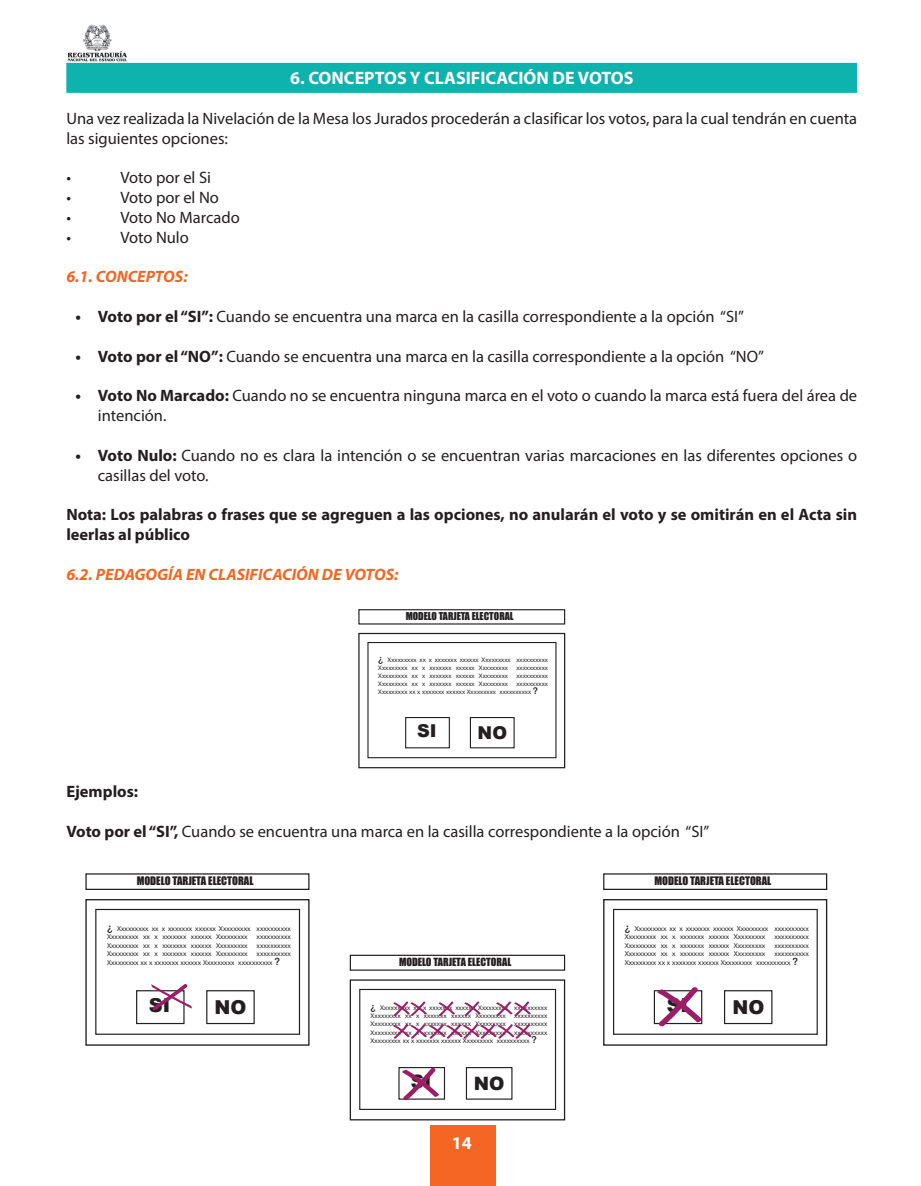
<style>
.page{position:relative;width:921px;height:1186px;background:#fff}
.page>*{position:absolute;margin:0;border:0;box-sizing:border-box;transform-origin:0 0}
.t1{font:900 19.2px "Arial";color:#231f20}
.t2{font:900 18.45px "Arial";color:#231f20}
.t3{font:700 18px "Myriad Pro";color:#fff}
.t4{font:900 17.7px "Arial";color:#231f20}
.t5{font:16.5px/19.8px "Myriad Pro";color:#231f20}
.t6{font:700 16.5px/19.8px "Myriad Pro";color:#231f20}
.t7{font:italic 700 16.5px "Myriad Pro";color:#f36623}
.t8{font:10.8px "Impact";color:#231f20}
.t9{font:10.35px "Impact";color:#231f20}
.t10{font:9.9px "Impact";color:#231f20}
.t11{font:6.6px/8.6px "Helvetica Neue";color:#231f20}
.t12{font:6.45px/8.1px "Helvetica Neue";color:#231f20}
.t13{font:6.15px/7.8px "Helvetica Neue";color:#231f20}
.s1{font-weight:700}
.s2{font-weight:500;font-size:9.15px}
.s3{font-weight:500;font-size:9.9px}
.s4{font-weight:500;font-size:9.6px}
</style>
<div class="page">
<div style="left:430px;top:1125px;width:66px;height:61px;background:#f36623"></div>
<img style="left:66px;top:24px;width:63px;height:39px">
<div style="left:66px;top:63px;width:791px;height:30px;background:#0db3ac"></div>
<div style="left:206px;top:990px;width:49px;height:34px;border:1px solid #231f20"></div>
<div style="left:136px;top:990px;width:48px;height:34px;border:1px solid #231f20"></div>
<div style="left:95px;top:909px;width:205px;height:125px;border:1px solid #231f20"></div>
<div style="left:85px;top:899px;width:224px;height:146px;border:1px solid #231f20"></div>
<div style="left:85px;top:873px;width:224px;height:17px;border:1px solid #231f20"></div>
<svg style="left:150px;top:984px;width:42px;height:27px"></svg>
<div style="left:724px;top:990px;width:48px;height:34px;border:1px solid #231f20"></div>
<div style="left:653px;top:990px;width:49px;height:34px;border:1px solid #231f20"></div>
<div style="left:613px;top:909px;width:204px;height:125px;border:1px solid #231f20"></div>
<div style="left:603px;top:899px;width:224px;height:146px;border:1px solid #231f20"></div>
<div style="left:603px;top:873px;width:224px;height:17px;border:1px solid #231f20"></div>
<svg style="left:656px;top:987px;width:47px;height:40px"></svg>
<div style="left:466px;top:1067px;width:46px;height:32px;border:1px solid #231f20"></div>
<div style="left:398px;top:1067px;width:47px;height:32px;border:1px solid #231f20"></div>
<div style="left:359px;top:989px;width:197px;height:121px;border:1px solid #231f20"></div>
<div style="left:350px;top:979px;width:215px;height:141px;border:1px solid #231f20"></div>
<div style="left:350px;top:954px;width:215px;height:16px;border:1px solid #231f20"></div>
<svg style="left:393px;top:1001px;width:34px;height:15px"></svg>
<svg style="left:401px;top:1067px;width:39px;height:34px"></svg>
<svg style="left:393px;top:1024px;width:139px;height:15px"></svg>
<svg style="left:438px;top:1001px;width:17px;height:15px"></svg>
<svg style="left:464px;top:1001px;width:17px;height:15px"></svg>
<svg style="left:496px;top:1001px;width:35px;height:15px"></svg>
<div style="left:470px;top:717px;width:44px;height:31px;border:1px solid #231f20"></div>
<div style="left:405px;top:717px;width:45px;height:31px;border:1px solid #231f20"></div>
<div style="left:367px;top:642px;width:189px;height:116px;border:1px solid #231f20"></div>
<div style="left:358px;top:633px;width:207px;height:135px;border:1px solid #231f20"></div>
<div style="left:358px;top:609px;width:207px;height:15px;border:1px solid #231f20"></div>
<p class="t3" style="left:290px;top:67px;width:345px">6. CONCEPTOS Y CLASIFICACIÓN DE VOTOS</p>
<p class="t5" style="left:66px;top:108px;width:792px">Una vez realizada la Nivelación de la Mesa los Jurados procederán a clasificar los votos, para la cual tendrán en cuenta las siguientes opciones:</p>
<p class="t5" style="left:66px;top:168px;width:6px">•</p>
<p class="t5" style="left:120px;top:168px;width:92px">Voto por el Si</p>
<p class="t5" style="left:66px;top:187px;width:6px">•</p>
<p class="t5" style="left:120px;top:187px;width:100px">Voto por el No</p>
<p class="t5" style="left:66px;top:207px;width:6px">•</p>
<p class="t5" style="left:120px;top:207px;width:121px">Voto No Marcado</p>
<p class="t5" style="left:66px;top:227px;width:6px">•</p>
<p class="t5" style="left:120px;top:227px;width:70px">Voto Nulo</p>
<p class="t7" style="left:66px;top:266px;width:123px">6.1. CONCEPTOS:</p>
<p class="t5" style="left:75px;top:306px;width:670px"><span class="s1">• Voto por el “SI”:</span> Cuando se encuentra una marca en la casilla correspondiente a la opción “SI”</p>
<p class="t5" style="left:75px;top:346px;width:690px"><span class="s1">• Voto por el “NO”:</span> Cuando se encuentra una marca en la casilla correspondiente a la opción “NO”</p>
<p class="t5" style="left:98px;top:385px;width:760px;text-indent:-23px"><span class="s1">• Voto No Marcado:</span> Cuando no se encuentra ninguna marca en el voto o cuando la marca está fuera del área de intención.</p>
<p class="t5" style="left:98px;top:445px;width:760px;text-indent:-23px"><span class="s1">• Voto Nulo:</span> Cuando no es clara la intención o se encuentran varias marcaciones en las diferentes opciones o casillas del voto.</p>
<p class="t6" style="left:66px;top:504px;width:792px">Nota: Los palabras o frases que se agreguen a las opciones, no anularán el voto y se omitirán en el Acta sin leerlas al público</p>
<p class="t7" style="left:66px;top:563px;width:333px">6.2. PEDAGOGÍA EN CLASIFICACIÓN DE VOTOS:</p>
<p class="t10" style="left:405px;top:609px;width:109px">MODELO TARJETA ELECTORAL</p>
<p class="t13" style="left:378px;top:656px;width:171px"><span class="s2">¿</span> Xxxxxxxxx xx x xxxxxxx xxxxxx Xxxxxxxxx xxxxxxxxxx<br>Xxxxxxxxx xx x xxxxxxx xxxxxx Xxxxxxxxx</p>
<p class="t13" style="left:516px;top:664px;width:33px">xxxxxxxxxx</p>
<p class="t13" style="left:378px;top:672px;width:131px">Xxxxxxxxx xx x xxxxxxx xxxxxx Xxxxxxxxx</p>
<p class="t13" style="left:516px;top:672px;width:33px">xxxxxxxxxx</p>
<p class="t13" style="left:378px;top:679px;width:131px">Xxxxxxxxx xx x xxxxxxx xxxxxx Xxxxxxxxx</p>
<p class="t13" style="left:378px;top:679px;width:171px;text-indent:138px">xxxxxxxxxx<br>Xxxxxxxxx xx x xxxxxxx xxxxxx Xxxxxxxxx xxxxxxxxxx <span class="s2">?</span></p>
<p class="t4" style="left:417px;top:721px;width:21px">SI</p>
<p class="t4" style="left:477px;top:723px;width:31px">NO</p>
<p class="t6" style="left:66px;top:781px;width:73px">Ejemplos:</p>
<p class="t5" style="left:66px;top:821px;width:644px"><span class="s1">Voto por el “SI”,</span> Cuando se encuentra una marca en la casilla correspondiente a la opción “SI”</p>
<p class="t8" style="left:137px;top:873px;width:118px">MODELO TARJETA ELECTORAL</p>
<p class="t11" style="left:107px;top:924px;width:185px"><span class="s3">¿</span> Xxxxxxxxx xx x xxxxxxx xxxxxx Xxxxxxxxx xxxxxxxxxx<br>Xxxxxxxxx xx x xxxxxxx xxxxxx Xxxxxxxxx</p>
<p class="t11" style="left:256px;top:932px;width:36px">xxxxxxxxxx</p>
<p class="t11" style="left:107px;top:941px;width:142px">Xxxxxxxxx xx x xxxxxxx xxxxxx Xxxxxxxxx</p>
<p class="t11" style="left:256px;top:941px;width:36px">xxxxxxxxxx</p>
<p class="t11" style="left:107px;top:949px;width:142px">Xxxxxxxxx xx x xxxxxxx xxxxxx Xxxxxxxxx</p>
<p class="t11" style="left:107px;top:949px;width:185px;text-indent:149px">xxxxxxxxxx<br>Xxxxxxxxx xx x xxxxxxx xxxxxx Xxxxxxxxx xxxxxxxxxx <span class="s3">?</span></p>
<p class="t1" style="left:149px;top:994px;width:23px">SI</p>
<p class="t1" style="left:215px;top:996px;width:33px">NO</p>
<p class="t9" style="left:399px;top:955px;width:114px">MODELO TARJETA ELECTORAL</p>
<p class="t12" style="left:370px;top:1003px;width:178px"><span class="s4">¿</span> Xxxxxxxxx xx x xxxxxxx xxxxxx Xxxxxxxxx xxxxxxxxxx<br>Xxxxxxxxx xx x xxxxxxx xxxxxx Xxxxxxxxx</p>
<p class="t12" style="left:514px;top:1011px;width:35px">xxxxxxxxxx</p>
<p class="t12" style="left:370px;top:1020px;width:137px">Xxxxxxxxx xx x xxxxxxx xxxxxx Xxxxxxxxx</p>
<p class="t12" style="left:514px;top:1020px;width:35px">xxxxxxxxxx</p>
<p class="t12" style="left:370px;top:1028px;width:137px">Xxxxxxxxx xx x xxxxxxx xxxxxx Xxxxxxxxx</p>
<p class="t12" style="left:370px;top:1028px;width:178px;text-indent:144px">xxxxxxxxxx<br>Xxxxxxxxx xx x xxxxxxx xxxxxx Xxxxxxxxx xxxxxxxxxx <span class="s4">?</span></p>
<p class="t2" style="left:411px;top:1071px;width:22px">SI</p>
<p class="t2" style="left:474px;top:1073px;width:32px">NO</p>
<p class="t3" style="left:452px;top:1131px;width:21px">14</p>
<p class="t8" style="left:654px;top:873px;width:118px">MODELO TARJETA ELECTORAL</p>
<p class="t11" style="left:624px;top:924px;width:185px"><span class="s3">¿</span> Xxxxxxxxx xx x xxxxxxx xxxxxx Xxxxxxxxx xxxxxxxxxx<br>Xxxxxxxxx xx x xxxxxxx xxxxxx Xxxxxxxxx</p>
<p class="t11" style="left:774px;top:932px;width:36px">xxxxxxxxxx</p>
<p class="t11" style="left:624px;top:941px;width:142px">Xxxxxxxxx xx x xxxxxxx xxxxxx Xxxxxxxxx</p>
<p class="t11" style="left:774px;top:941px;width:36px">xxxxxxxxxx</p>
<p class="t11" style="left:624px;top:949px;width:142px">Xxxxxxxxx xx x xxxxxxx xxxxxx Xxxxxxxxx</p>
<p class="t11" style="left:624px;top:949px;width:185px;text-indent:149px">xxxxxxxxxx<br>Xxxxxxxxx xx x xxxxxxx xxxxxx Xxxxxxxxx xxxxxxxxxx <span class="s3">?</span></p>
<p class="t1" style="left:666px;top:994px;width:23px">SI</p>
<p class="t1" style="left:732px;top:996px;width:33px">NO</p>
</div>
